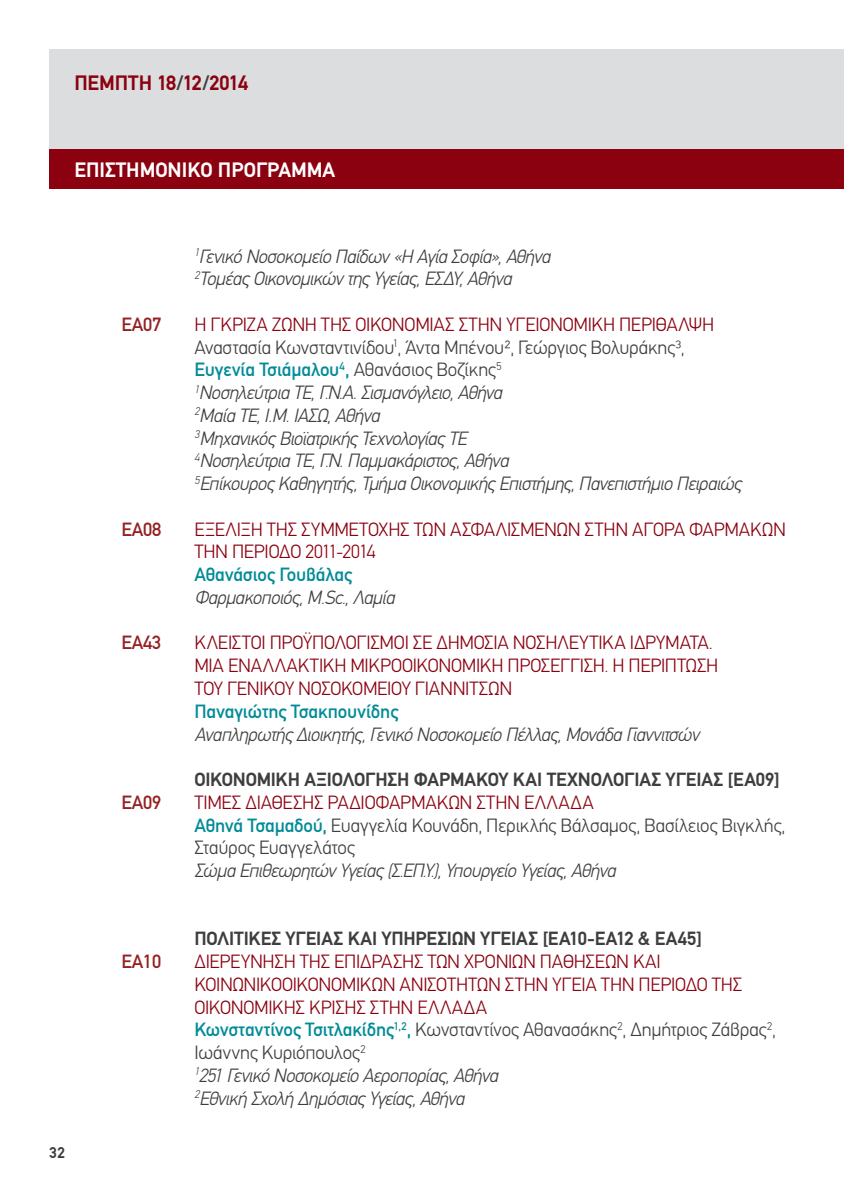
<style>
.page{position:relative;width:844px;height:1191px;background:#fff}
.page>*{position:absolute;margin:0;border:0;box-sizing:border-box;transform-origin:0 0}
.t1{font:700 21px "PF Din Text";color:#fff}
.t2{font:700 21px "PF Din Text";letter-spacing:-.01em;color:#8b0110}
.t3{font:italic 300 19.25px/22.8px "PF Din Text";letter-spacing:-.03em;color:#3e3e3f}
.t4{font:300 19.25px/22.8px "PF Din Text";letter-spacing:-.015em;color:#8b0110}
.t5{font:300 19.25px/22.8px "PF Din Text";letter-spacing:-.01em;color:#3e3e3f}
.t6{font:700 19.25px "PF Din Text";color:#3e3e3f}
.t7{font:500 19.25px "PF Din Text";letter-spacing:-.005em;color:#008b98}
.t8{font:500 19.25px "PF Din Text";letter-spacing:-.01em;color:#952021}
.t9{font:700 15.75px "PF Din Text";color:#3e3e3f}
.s1{color:#3e3e3f}
.s2{font-style:normal;color:#8b0110}
.s3{font-style:normal}
.s4{font-weight:500;font-style:normal;color:#008b98}
.s5{color:#8b0110}
.s6{font-weight:500;color:#008b98}
.s7{font-style:italic;color:#3e3e3f}
</style>
<div class="page">
<div style="left:50px;top:50px;width:793px;height:99px;background:#dcdddf"></div>
<div style="left:50px;top:149px;width:793px;height:40px;background:#8b0110"></div>
<p class="t2" style="left:74px;top:71px;width:175px">πεμπτη 18<span class="s1">/</span>12<span class="s1">/</span>2014</p>
<p class="t1" style="left:74px;top:157px;width:158px">επιστημονικο ΠΡΟΓΡΑΜΜΑ</p>
<p class="t9" style="left:50px;top:1143px;width:17px">32</p>
<p class="t8" style="left:121px;top:313px;width:41px">ΕΑ07</p>
<p class="t8" style="left:121px;top:518px;width:41px">ΕΑ08</p>
<p class="t8" style="left:121px;top:632px;width:41px">ΕΑ43</p>
<p class="t8" style="left:121px;top:791px;width:41px">ΕΑ09</p>
<p class="t8" style="left:121px;top:950px;width:41px">ΕΑ10</p>
<p class="t3" style="left:194px;top:245px;width:357px"><sup>1</sup>Γενικό Νοσοκομείο Παίδων «Η Αγία Σοφία», Αθήνα<br><sup>2</sup>Τομέας Οικονομικών της Υγείας, ΕΣΔΥ, Αθήνα</p>
<p class="t3" style="left:194px;top:313px;width:548px"><span class="s2">Η ΓΚΡΙΖΑ ΖΩΝΗ ΤΗΣ ΟΙΚΟΝΟΜΙΑΣ ΣΤΗΝ ΥΓΕΙΟΝΟΜΙΚΗ ΠΕΡΙΘΑΛΨΗ </span><span class="s3">Αναστασία Κωνσταντινίδου</span><sup>1</sup><span class="s3">, Άντα Μπένου², Γεώργιος Βολυράκης³, </span><span class="s4">Ευγενία Τσιάμαλου</span><sup>4</sup><span class="s4">,</span> <span class="s3">Αθανάσιος Βοζίκης</span><sup>5<br></sup><sup>1</sup>Νοσηλεύτρια ΤΕ, Γ.Ν.Α. Σισμανόγλειο, Αθήνα<br><sup>2</sup>Μαία ΤΕ, I.M. ΙΑΣΩ, Αθήνα<br><sup>3</sup>Μηχανικός Βιοϊατρικής Τεχνολογίας ΤΕ<br><sup>4</sup>Νοσηλεύτρια ΤΕ, Γ.Ν. Παμμακάριστος, Αθήνα<br><sup>5</sup>Επίκουρος Καθηγητής, Τμήμα Οικονομικής Επιστήμης, Πανεπιστήμιο Πειραιώς</p>
<p class="t4" style="left:194px;top:518px;width:593px">ΕΞΕΛΙΞΗ ΤΗΣ ΣΥΜΜΕΤΟΧΗΣ ΤΩΝ ΑΣΦΑΛΙΣΜΕΝΩΝ ΣΤΗΝ ΑΓΟΡΑ ΦΑΡΜΑΚΩΝ<br>ΤΗΝ ΠΕΡΙΟΔΟ 2011-2014</p>
<p class="t7" style="left:194px;top:563px;width:159px">Αθανάσιος Γουβάλας</p>
<p class="t3" style="left:194px;top:586px;width:201px">Φαρμακοποιός, M.Sc., Λαμία</p>
<p class="t4" style="left:194px;top:631px;width:525px">ΚΛΕΙΣΤΟΙ ΠΡΟΫΠΟΛΟΓΙΣΜΟΙ ΣΕ ΔΗΜΟΣΙΑ ΝΟΣΗΛΕΥΤΙΚΑ ΙΔΡΥΜΑΤΑ.<br>ΜΙΑ ΕΝΑΛΛΑΚΤΙΚΗ ΜΙΚΡΟΟΙΚΟΝΟΜΙΚΗ ΠΡΟΣΕΓΓΙΣΗ. Η ΠΕΡΙΠΤΩΣΗ<br>ΤΟΥ ΓΕΝΙΚΟΥ ΝΟΣΟΚΟΜΕΙΟΥ ΓΙΑΝΝΙΤΣΩΝ</p>
<p class="t7" style="left:194px;top:700px;width:205px">Παναγιώτης Τσακπουνίδης</p>
<p class="t3" style="left:194px;top:722px;width:506px">Αναπληρωτής Διοικητής, Γενικό Νοσοκομείο Πέλλας, Μονάδα Γιαννιτσών</p>
<p class="t6" style="left:194px;top:768px;width:247px">ΟΙ ΚΟΝΟΜΙ ΚΗ ΑΞΙΟΛΟΓΗΣΗ ΦΑΡΜΑ</p>
<p class="t6" style="left:476px;top:768px;width:148px">ΚΟΥ ΚΑΙ ΤΕΧΝΟΛΟΓΙΑ</p>
<p class="t6" style="left:651px;top:768px;width:35px">Σ ΥΓΕΙΑ</p>
<p class="t6" style="left:713px;top:768px;width:67px">Σ [ΕΑ09]</p>
<p class="t5" style="left:194px;top:791px;width:592px"><span class="s5">ΤΙΜΕΣ ΔΙΑΘΕΣΗΣ ΡΑΔΙΟΦΑΡΜΑΚΩΝ ΣΤΗΝ ΕΛΛΑΔΑ<br></span><span class="s6">Αθηνά Τσαμαδού,</span> Ευαγγελία Κουνάδη, Περικλής Βάλσαμος, Βασίλειος Βιγκλής,<br>Σταύρος Ευαγγελάτος</p>
<p class="t3" style="left:194px;top:859px;width:422px">Σώμα Επιθεωρητών Υγείας (Σ.ΕΠ.Υ.), Υπουργείο Υγείας, Αθήνα</p>
<p class="t6" style="left:194px;top:927px;width:112px">ΠΟΛΙΤΙΚΕΣ ΥΓΕΙΑ</p>
<p class="t6" style="left:333px;top:927px;width:167px">Σ ΚΑΙ ΥΠΗΡΕΣΙΩΝ ΥΓΕΙΑ</p>
<p class="t6" style="left:528px;top:927px;width:175px">Σ [ΕΑ10-ΕΑ12 &amp; ΕΑ45]</p>
<p class="t4" style="left:194px;top:950px;width:583px">ΔΙΕΡΕΥΝΗΣΗ ΤΗΣ ΕΠΙΔΡΑΣΗΣ ΤΩΝ ΧΡΟΝΙΩΝ ΠΑΘΗΣΕΩΝ ΚΑΙ ΚΟΙΝΩΝΙΚΟΟΙΚΟΝΟΜΙΚΩΝ ΑΝΙΣΟΤΗΤΩΝ ΣΤΗΝ ΥΓΕΙΑ ΤΗΝ ΠΕΡΙΟΔΟ ΤΗΣ ΟΙΚΟΝΟΜΙΚΗΣ ΚΡΙΣΗΣ ΣΤΗΝ ΕΛΛΑΔΑ<br><span class="s6">Κωνσταντίνος Τσιτλακίδης</span><sup>1,2</sup><span class="s6">,</span> <span class="s1">Κωνσταντίνος Αθανασάκης</span><sup>2</sup><span class="s1">, Δημήτριος Ζάβρας</span><sup>2</sup><span class="s1">, Ιωάννης Κυριόπουλος</span><sup>2<br></sup><sup>1</sup><span class="s7">251 Γενικό Νοσοκομείο Αεροπορίας, Αθήνα<br></span><sup>2</sup><span class="s7">Εθνική Σχολή Δημόσιας Υγείας, Αθήνα</span></p>
</div>
